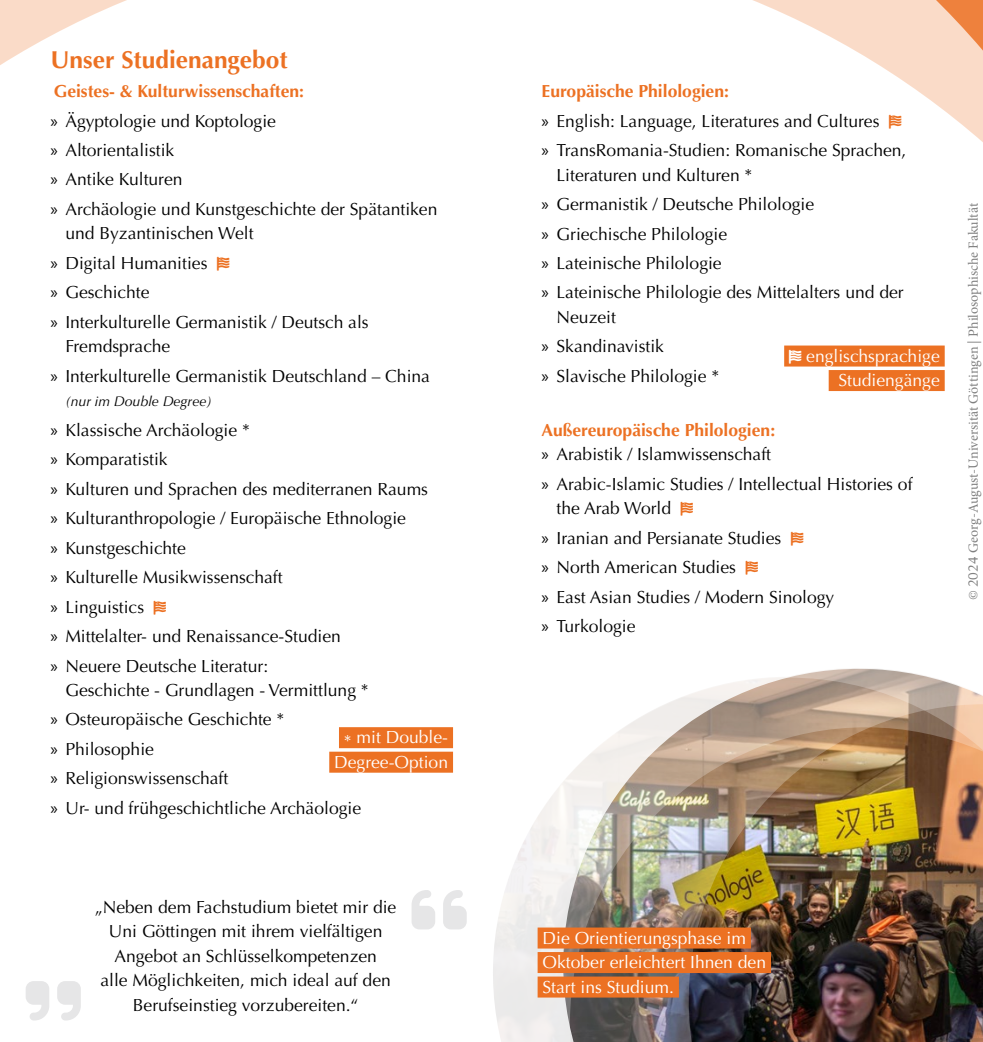
<style>
.page{position:relative;width:983px;height:1042px;background:#fff}
.page>*{position:absolute;margin:0;border:0;box-sizing:border-box;transform-origin:0 0}
.t1{font:700 24.5px "Optima LT Pro";color:#ec7123}
.t2{font:17.5px/29.4px "Optima LT Pro";color:#000}
.t3{font:17.5px/24.5px "Optima LT Pro";color:#fff;text-align:right}
.t4{font:700 17.5px/24.5px "Optima LT Pro";color:#ec7123}
.t5{font:14px "Minion Pro";letter-spacing:-.005em;color:#000}
.t6{font:italic 14px "Optima LT Pro";color:#000}
.s1{font-weight:700;color:#ec7123}
.s2{font-family:"Myriad Pro"}
.s3{font-family:"Myriad Pro";font-weight:400;color:#000}
.s4{font-weight:400;color:#000}
.s5{font-family:"Optima"}
</style>
<div class="page">
<img style="left:402px;top:668px;width:580px;height:374px">
<svg style="left:0;top:0;width:982px;height:141px"></svg>
<div style="left:784px;top:345px;width:160px;height:21px;background:#ec7123"></div>
<div style="left:828px;top:370px;width:116px;height:21px;background:#ec7123"></div>
<div style="left:537px;top:927px;width:213px;height:21px;background:#ec7123"></div>
<div style="left:537px;top:952px;width:233px;height:21px;background:#ec7123"></div>
<div style="left:537px;top:976px;width:141px;height:21px;background:#ec7123"></div>
<div style="left:339px;top:727px;width:114px;height:21px;background:#ec7123"></div>
<div style="left:329px;top:751px;width:124px;height:21px;background:#ec7123"></div>
<svg style="left:889px;top:114px;width:12px;height:14px"></svg>
<svg style="left:411px;top:890px;width:55px;height:39px"></svg>
<h1 class="t1" style="left:50px;top:44px;width:238px">Unser Studienangebot</h1>
<p class="t2" style="left:50px;top:77px;width:388px"><span class="s1">Geistes- &amp; Kulturwissenschaften:<br></span><span class="s2">»</span> Ägyptologie und Koptologie<br><span class="s2">»</span> Altorientalistik<br><span class="s2">»</span> Antike Kulturen<br><span class="s2">»</span> Archäologie und Kunstgeschichte der Spätantiken</p>
<p class="t2" style="left:50px;top:219px;width:319px;text-indent:15px">und Byzantinischen Welt<br><span class="s2">»</span> Digital Humanities<br><span class="s2">»</span> Geschichte<br><span class="s2">»</span> Interkulturelle Germanistik / Deutsch als</p>
<p class="t2" style="left:50px;top:332px;width:381px;text-indent:15px">Fremdsprache<br><span class="s2">»</span> Interkulturelle Germanistik Deutschland – China</p>
<p class="t6" style="left:65px;top:393px;width:148px">(nur im Double Degree)</p>
<p class="t2" style="left:50px;top:415px;width:379px"><span class="s2">»</span> Klassische Archäologie *<br><span class="s2">»</span> Komparatistik<br><span class="s2">»</span> Kulturen und Sprachen des mediterranen Raums <span class="s2">»</span> Kulturanthropologie / Europäische Ethnologie<br><span class="s2">»</span> Kunstgeschichte<br><span class="s2">»</span> Kulturelle Musikwissenschaft<br><span class="s2">»</span> Linguistics<br><span class="s2">»</span> Mittelalter- und Renaissance-Studien<br><span class="s2">»</span> Neuere Deutsche Literatur:</p>
<p class="t2" style="left:50px;top:675px;width:320px;text-indent:15px">Geschichte - Grundlagen - Vermittlung * <span class="s2">»</span> Osteuropäische Geschichte *<br><span class="s2">»</span> Philosophie<br><span class="s2">»</span> Religionswissenschaft<br><span class="s2">»</span> Ur- und frühgeschichtliche Archäologie</p>
<p class="t3" style="left:334px;top:725px;width:115px;text-align:center">* mit Double-<br>Degree-Option</p>
<p class="t2" style="left:95px;top:894px;width:303px;line-height:24.5px;text-align:center">„Neben dem Fachstudium bietet mir die Uni Göttingen mit ihrem vielfältigen Angebot an Schlüsselkompetenzen<br>alle Möglichkeiten, mich ideal auf den Berufseinstieg vorzubereiten.“</p>
<p class="t2" style="left:541px;top:77px;width:366px"><span class="s1">Europäische Philologien:<br></span><span class="s2">»</span> English: Language, Literatures and Cultures<br><span class="s2">»</span> TransRomania-Studien: Romanische Sprachen,</p>
<p class="t2" style="left:541px;top:160px;width:363px;text-indent:15px">Literaturen und Kulturen *<br><span class="s2">»</span> Germanistik / Deutsche Philologie<br><span class="s2">»</span> Griechische Philologie<br><span class="s2">»</span> Lateinische Philologie<br><span class="s2">»</span> Lateinische Philologie des Mittelalters und der</p>
<p class="t2" style="left:541px;top:302px;width:179px;text-indent:15px">Neuzeit<br><span class="s2">»</span> Skandinavistik<br><span class="s2">»</span> Slavische Philologie *</p>
<p class="t4" style="left:541px;top:417px;width:235px">Außereuropäische Philologien: <span class="s3">»</span> <span class="s4">Arabistik / Islamwissenschaft</span></p>
<p class="t2" style="left:556px;top:472px;width:357px;line-height:24.5px;text-indent:-15px"><span class="s2">»</span> Arabic-Islamic Studies / Intellectual Histories of the Arab World</p>
<p class="t2" style="left:541px;top:523px;width:294px"><span class="s2">»</span> Iranian and Persianate Studies<br><span class="s2">»</span> North American Studies<br><span class="s2">»</span> East Asian Studies / Modern Sinology <span class="s2">»</span> Turkologie</p>
<p class="t3" style="left:806px;top:343px;width:135px">englischsprachige<br>Studiengänge</p>
<p class="t5" style="left:963px;top:600px;width:399px;rotate:-90deg">© <span class="s5">2024</span> Georg-August-Universität Göttingen | Philosophische Fakultät</p>
<p class="t3" style="left:542px;top:925px;width:225px;text-align:left">Die Orientierungsphase im<br>Oktober erleichtert Ihnen den<br>Start ins Studium.</p>
</div>
